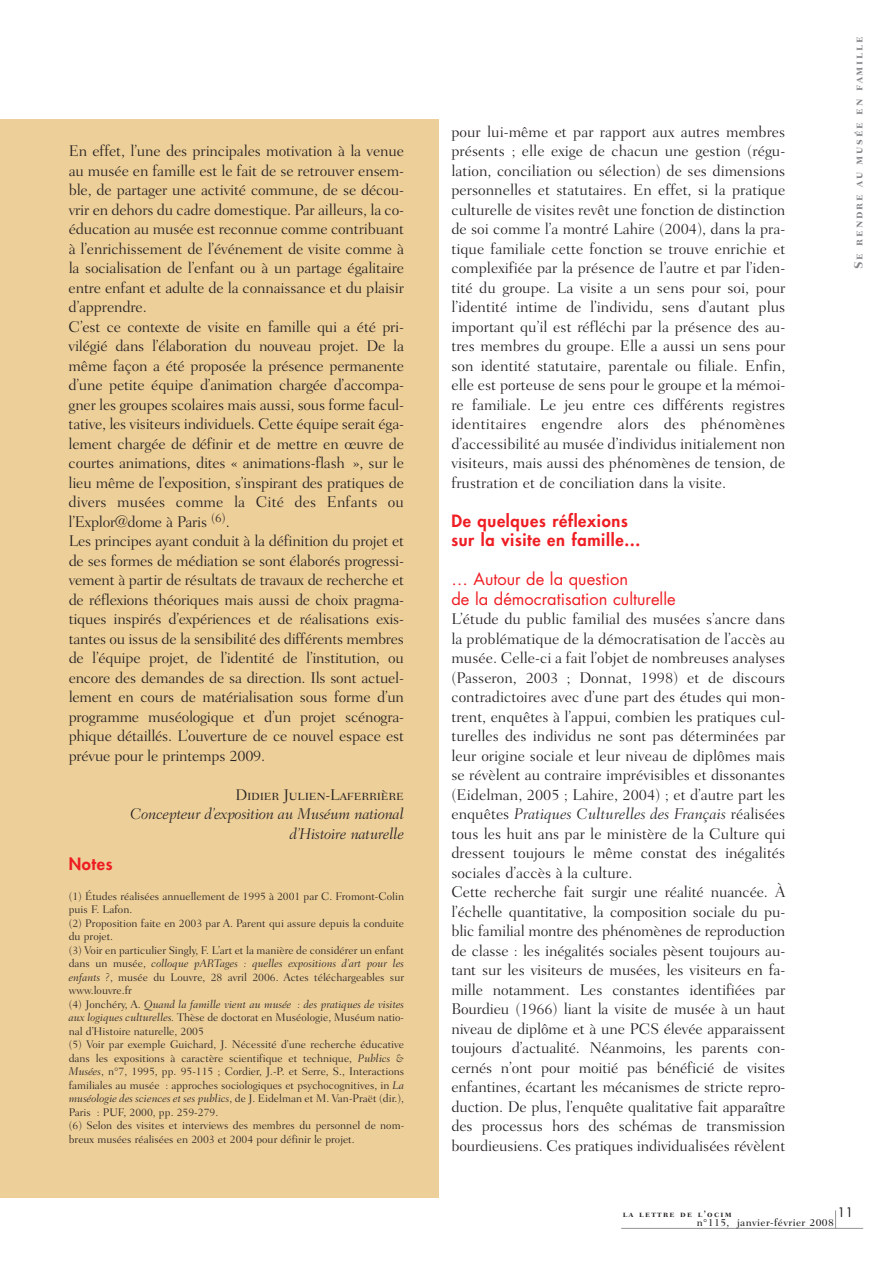
<style>
.page{position:relative;width:893px;height:1263px;background:#fff}
.page>*{position:absolute;margin:0;border:0;box-sizing:border-box;transform-origin:0 0}
.t1{font:16.5px/19.5px "Futura";color:#ee1d23}
.t2{font:800 16.5px/19.5px "Futura";letter-spacing:.04em;color:#ee1d23}
.t3{font:300 15.75px/19.5px "Fairfield LH";letter-spacing:-.01em;color:#231f20}
.t4{font:italic 300 15.75px/19.5px "Fairfield LH";letter-spacing:-.015em;color:#231f20;text-align:right}
.t5{font:15.75px "Fairfield LH Light SC";letter-spacing:-.015em;color:#231f20}
.t6{font:12.75px "Futura";color:#231f20}
.t7{font:12px "Fairfield LH Bold SC";letter-spacing:.15em;color:#808285}
.t8{font:300 11.25px/13.5px "Fairfield LH";color:#231f20}
.t9{font:500 10.5px "Fairfield LH";letter-spacing:.04em;color:#231f20}
.t10{font:9px "Fairfield LH Bold SC";letter-spacing:.15em;color:#231f20}
.s1{font-style:italic}
</style>
<div class="page">
<svg style="left:835px;top:1210px;width:1px;height:18px"></svg>
<hr style="left:621px;top:1228px;width:242px;height:1px;background:#939598">
<div style="left:0;top:119px;width:438px;height:1078px;background:#edcf99"></div>
<p class="t3" style="left:69px;top:142px;width:337px">En effet, l’une des principales motivation à la venue au musée en famille est le fait de se retrouver ensem&shy;ble, de partager une activité commune, de se décou&shy;vrir en dehors du cadre domestique. Par ailleurs, la co&shy;éducation au musée est reconnue comme contribuant à l’enrichissement de l’événement de visite comme à la socialisation de l’enfant ou à un partage égalitaire entre enfant et adulte de la connaissance et du plaisir d’apprendre.<br>C’est ce contexte de visite en famille qui a été pri&shy;vilégié dans l’élaboration du nouveau projet. De la même façon a été proposée la présence permanente d’une petite équipe d’animation chargée d’accompa&shy;gner les groupes scolaires mais aussi, sous forme facul&shy;tative, les visiteurs individuels. Cette équipe serait éga&shy;lement chargée de définir et de mettre en œuvre de courtes animations, dites « animations-flash », sur le lieu même de l’exposition, s’inspirant des pratiques de divers musées comme la Cité des Enfants ou l’Explor@dome à Paris <sup>(6)</sup>.<br>Les principes ayant conduit à la définition du projet et de ses formes de médiation se sont élaborés progressi&shy;vement à partir de résultats de travaux de recherche et de réflexions théoriques mais aussi de choix pragma&shy;tiques inspirés d’expériences et de réalisations exis&shy;tantes ou issus de la sensibilité des différents membres de l’équipe projet, de l’identité de l’institution, ou encore des demandes de sa direction. Ils sont actuel&shy;lement en cours de matérialisation sous forme d’un programme muséologique et d’un projet scénogra&shy;phique détaillés. L’ouverture de ce nouvel espace est prévue pour le printemps 2009.</p>
<p class="t5" style="left:235px;top:788px;width:170px">Didier Julien-Laferrière</p>
<p class="t4" style="left:130px;top:805px;width:276px">Concepteur d’exposition au Muséum national d’Histoire naturelle</p>
<p class="t2" style="left:69px;top:855px;width:45px">Notes</p>
<p class="t8" style="left:69px;top:890px;width:337px">(1) Études réalisées annuellement de 1995 à 2001 par C. Fromont-Colin puis F. Lafon.<br>(2) Proposition faite en 2003 par A. Parent qui assure depuis la conduite du projet.<br>(3) Voir en particulier Singly, F. L’art et la manière de considérer un enfant dans un musée, <span class="s1">colloque pARTages : quelles expositions d’art pour les enfants ?</span>, musée du Louvre, 28 avril 2006. Actes téléchargeables sur www.louvre.fr<br>(4) Jonchéry, A. <span class="s1">Quand la famille vient au musée : des pratiques de visites aux logiques culturelles.</span> Thèse de doctorat en Muséologie, Muséum natio&shy;nal d’Histoire naturelle, 2005<br>(5) Voir par exemple Guichard, J. Nécessité d’une recherche éducative dans les expositions à caractère scientifique et technique, <span class="s1">Publics &amp; Musées</span>, n°7, 1995, pp. 95-115 ; Cordier, J.-P. et Serre, S., Interactions familiales au musée : approches sociologiques et psychocognitives, in <span class="s1">La muséologie des sciences et ses publics</span>, de J. Eidelman et M. Van-Praët (dir.), Paris : PUF, 2000, pp. 259-279.<br>(6) Selon des visites et interviews des membres du personnel de nom&shy;breux musées réalisées en 2003 et 2004 pour définir le projet.</p>
<p class="t3" style="left:451px;top:123px;width:335px;text-align:justify">pour lui-même et par rapport aux autres membres présents ; elle exige de chacun une gestion (régu&shy;lation, conciliation ou sélection) de ses dimensions personnelles et statutaires. En effet, si la pratique culturelle de visites revêt une fonction de distinction de soi comme l’a montré Lahire (2004), dans la pra&shy;tique familiale cette fonction se trouve enrichie et complexifiée par la présence de l’autre et par l’iden&shy;tité du groupe. La visite a un sens pour soi, pour l’identité intime de l’individu, sens d’autant plus important qu’il est réfléchi par la présence des au&shy;tres membres du groupe. Elle a aussi un sens pour son identité statutaire, parentale ou filiale. Enfin, elle est porteuse de sens pour le groupe et la mémoi&shy;re familiale. Le jeu entre ces différents registres identitaires engendre alors des phénomènes d’accessibilité au musée d’individus initialement non visiteurs, mais aussi des phénomènes de tension, de frustration et de conciliation dans la visite.</p>
<p class="t2" style="left:451px;top:512px;width:191px">De quelques réflexions sur la visite en famille…</p>
<p class="t1" style="left:451px;top:571px;width:226px">… Autour de la question<br>de la démocratisation culturelle</p>
<p class="t3" style="left:451px;top:610px;width:335px">L’étude du public familial des musées s’ancre dans la problématique de la démocratisation de l’accès au musée. Celle-ci a fait l’objet de nombreuses analyses (Passeron, 2003 ; Donnat, 1998) et de discours contradictoires avec d’une part des études qui mon&shy;trent, enquêtes à l’appui, combien les pratiques cul&shy;turelles des individus ne sont pas déterminées par leur origine sociale et leur niveau de diplômes mais se révèlent au contraire imprévisibles et dissonantes (Eidelman, 2005 ; Lahire, 2004) ; et d’autre part les enquêtes <span class="s1">Pratiques Culturelles des Français</span> réalisées tous les huit ans par le ministère de la Culture qui dressent toujours le même constat des inégalités sociales d’accès à la culture.<br>Cette recherche fait surgir une réalité nuancée. À l’échelle quantitative, la composition sociale du pu&shy;blic familial montre des phénomènes de reproduction de classe : les inégalités sociales pèsent toujours au&shy;tant sur les visiteurs de musées, les visiteurs en fa&shy;mille notamment. Les constantes identifiées par Bourdieu (1966) liant la visite de musée à un haut niveau de diplôme et à une PCS élevée apparaissent toujours d’actualité. Néanmoins, les parents con&shy;cernés n’ont pour moitié pas bénéficié de visites enfantines, écartant les mécanismes de stricte repro&shy;duction. De plus, l’enquête qualitative fait apparaître des processus hors des schémas de transmission bourdieusiens. Ces pratiques individualisées révèlent</p>
<p class="t7" style="left:854px;top:269px;width:234px;rotate:-90deg">Se rendre au musée en famille</p>
<p class="t6" style="left:837px;top:1206px;width:17px">11</p>
<p class="t10" style="left:623px;top:1210px;width:110px">la lettre de l’ocim</p>
<p class="t9" style="left:697px;top:1218px;width:139px">n°115, janvier-février 2008</p>
</div>
